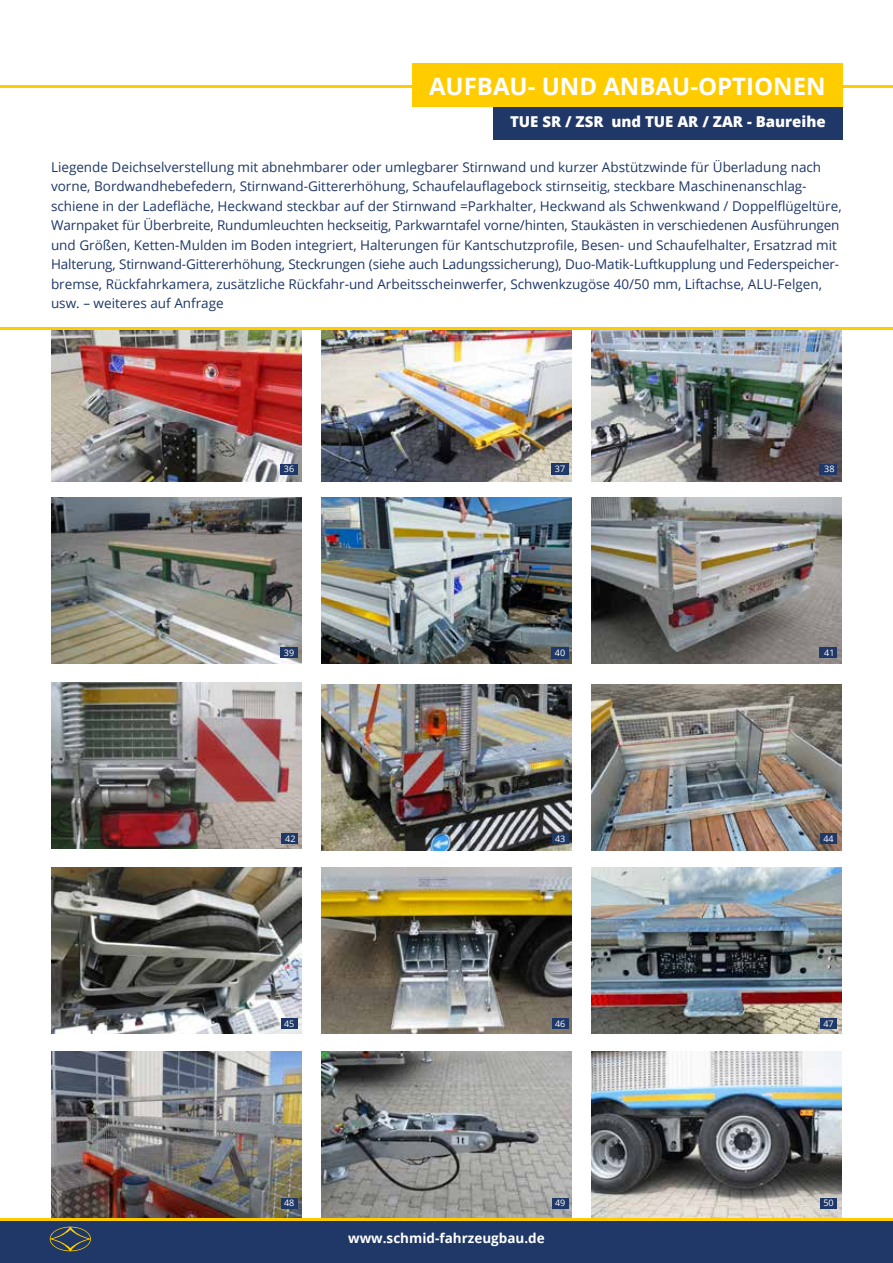
<style>
.page{position:relative;width:893px;height:1263px;background:#fff}
.page>*{position:absolute;margin:0;border:0;box-sizing:border-box;transform-origin:0 0}
.t1{font:700 24px "Open Sans";color:#fff}
.t2{font:800 15px "Open Sans";color:#fff}
.t3{font:13.5px/19.5px "Open Sans";color:#1f3766}
.t4{font:700 13.5px "Open Sans";color:#fff}
.t5{font:9px "Open Sans";color:#fff}
.s1{color:#1f3867}
</style>
<div class="page">
<div style="left:0;top:1220px;width:893px;height:43px;background:#1f3867"></div>
<svg style="left:50px;top:1226px;width:41px;height:25px"></svg>
<hr style="left:0;top:1218px;width:893px;height:2px;background:#fc0">
<img style="left:51px;top:329px;width:251px;height:153px">
<img style="left:51px;top:498px;width:251px;height:165px">
<img style="left:321px;top:498px;width:251px;height:165px">
<div style="left:493px;top:107px;width:350px;height:32px;background:#1f3867"></div>
<hr style="left:0;top:85px;width:893px;height:2px;background:#fc0">
<div style="left:412px;top:64px;width:431px;height:43px;background:#fc0"></div>
<img style="left:321px;top:684px;width:251px;height:166px">
<img style="left:321px;top:868px;width:251px;height:166px">
<img style="left:321px;top:1052px;width:251px;height:166px">
<img style="left:321px;top:329px;width:251px;height:153px">
<img style="left:591px;top:684px;width:251px;height:166px">
<img style="left:591px;top:868px;width:251px;height:166px">
<img style="left:591px;top:1052px;width:251px;height:166px">
<img style="left:591px;top:329px;width:251px;height:153px">
<img style="left:51px;top:682px;width:251px;height:166px">
<img style="left:51px;top:868px;width:251px;height:166px">
<img style="left:51px;top:1052px;width:251px;height:166px">
<img style="left:591px;top:498px;width:251px;height:165px">
<div style="left:281px;top:647px;width:17px;height:11px;background:#1f3867"></div>
<div style="left:281px;top:463px;width:17px;height:11px;background:#1f3867"></div>
<div style="left:281px;top:833px;width:17px;height:11px;background:#1f3867"></div>
<div style="left:281px;top:1018px;width:17px;height:11px;background:#1f3867"></div>
<div style="left:551px;top:647px;width:18px;height:11px;background:#1f3867"></div>
<div style="left:551px;top:463px;width:18px;height:11px;background:#1f3867"></div>
<div style="left:552px;top:833px;width:17px;height:11px;background:#1f3867"></div>
<div style="left:552px;top:1018px;width:17px;height:11px;background:#1f3867"></div>
<div style="left:552px;top:1197px;width:17px;height:11px;background:#1f3867"></div>
<div style="left:820px;top:647px;width:17px;height:11px;background:#1f3867"></div>
<div style="left:820px;top:463px;width:17px;height:11px;background:#1f3867"></div>
<div style="left:820px;top:833px;width:17px;height:11px;background:#1f3867"></div>
<div style="left:820px;top:1018px;width:17px;height:11px;background:#1f3867"></div>
<div style="left:820px;top:1197px;width:17px;height:11px;background:#1f3867"></div>
<div style="left:281px;top:1197px;width:17px;height:11px;background:#1f3867"></div>
<hr style="left:0;top:327px;width:893px;height:2px;background:#fc0">
<h1 class="t1" style="left:576px;top:69px;width:250px">TANDEM-ANHÄNGER</h1>
<p class="t2" style="left:510px;top:110px;width:317px">TUE SR / ZSR und TUE AR / ZAR - Baureihe</p>
<h1 class="t1" style="left:429px;top:69px;width:398px">AUFBAU- UND ANBAU-OPTIONEN</h1>
<p class="t3" style="left:51px;top:157px;width:792px">Liegende Deichselverstellung mit abnehmbarer oder umlegbarer Stirnwand und kurzer Abstützwinde für Überladung nach vorne<span class="s1">,</span> Bordwandhebefedern, Stirnwand-Gittererhöhung, Schaufelauflagebock stirnseitig, steckbare Maschinenanschlag&shy;schiene in der Ladefläche, Heckwand steckbar auf der Stirnwand =Parkhalter, <span class="s1">Heckwand als Schwenkwand / Doppelflügeltüre, </span>Warnpaket für Überbreite, Rundumleuchten heckseitig, Parkwarntafel vorne/hinten, Staukästen in verschiedenen Ausführungen <span class="s1">und Größen</span>, Ketten-Mulden im Boden integriert, Halterungen für Kantschutzprofile, Besen- und Schaufelhalter, Ersatzrad <span class="s1">mit </span>Halterung, Stirnwand-Gittererhöhung, Steckrungen (siehe auch Ladungssicherung), Duo-Matik-<span class="s1">Luftkupplung</span> und Federspeicher&shy;bremse, Rückfahrkamera, zusätzliche Rückfahr-und Arbeitsscheinwerfer, Schwenkzugöse 40/50 mm, Liftachse, ALU-Felgen, usw. – weiteres auf Anfrage</p>
<p class="t5" style="left:284px;top:463px;width:12px">36</p>
<p class="t5" style="left:555px;top:463px;width:12px">37</p>
<p class="t5" style="left:824px;top:463px;width:12px">38</p>
<p class="t5" style="left:284px;top:647px;width:12px">39</p>
<p class="t5" style="left:555px;top:647px;width:12px">40</p>
<p class="t5" style="left:824px;top:647px;width:12px">41</p>
<p class="t5" style="left:285px;top:833px;width:12px">42</p>
<p class="t5" style="left:555px;top:833px;width:12px">43</p>
<p class="t5" style="left:823px;top:833px;width:12px">44</p>
<p class="t5" style="left:284px;top:1017px;width:12px">45</p>
<p class="t5" style="left:555px;top:1017px;width:12px">46</p>
<p class="t5" style="left:823px;top:1017px;width:12px">47</p>
<p class="t5" style="left:284px;top:1197px;width:12px">48</p>
<p class="t5" style="left:823px;top:1197px;width:12px">50</p>
<p class="t5" style="left:555px;top:1197px;width:12px">49</p>
<p class="t4" style="left:348px;top:1229px;width:198px">www.schmid-fahrzeugbau.de</p>
</div>
